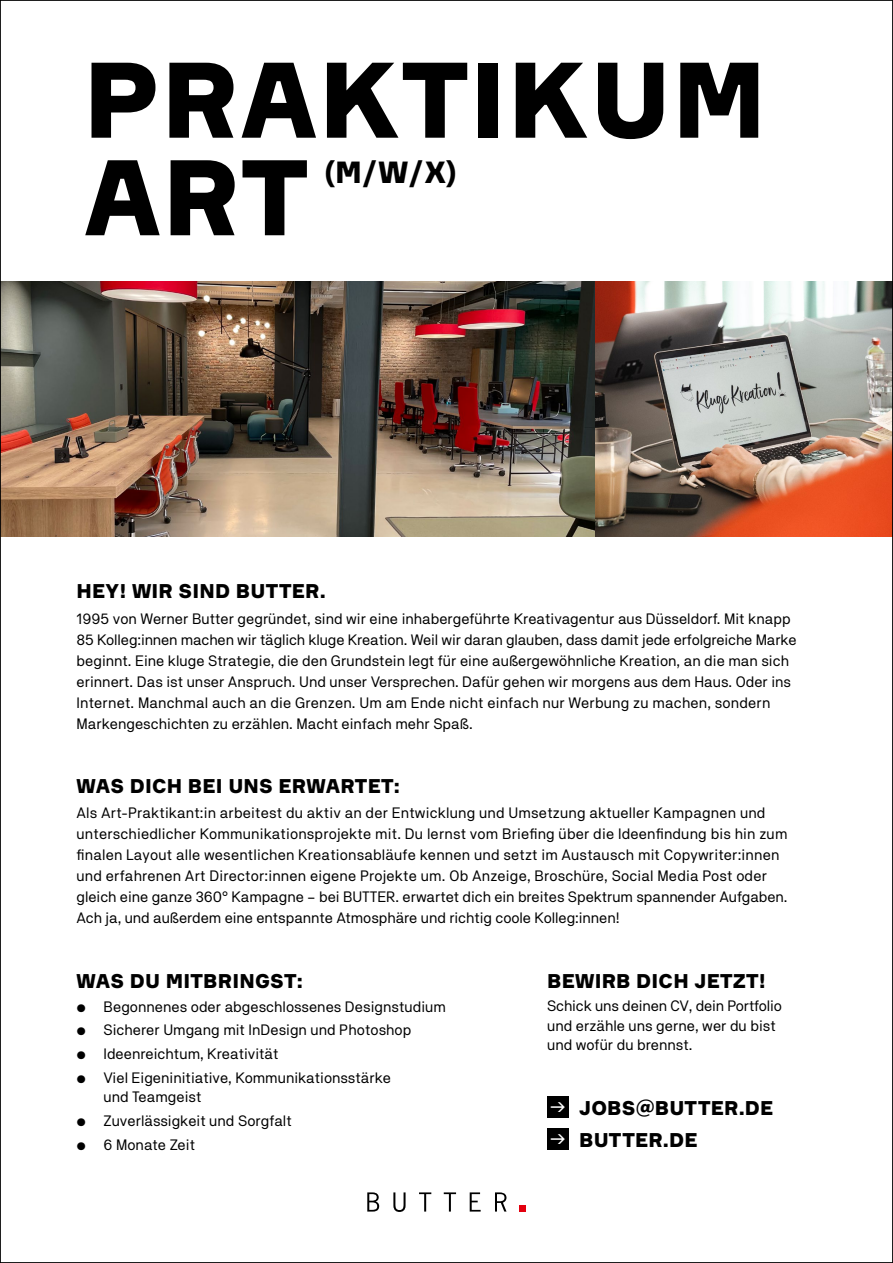
<style>
.page{position:relative;width:893px;height:1263px;background:#fff}
.page>*{position:absolute;margin:0;border:0;box-sizing:border-box;transform-origin:0 0}
.t1{font:900 105px/97.5px "Formular";letter-spacing:.01em;color:#000}
.t2{font:900 30px "Formular";color:#000}
.t3{font:900 19.5px "Formular";letter-spacing:.01em;color:#000}
.t4{font:15px/21px "NB Akademie";color:#000}
.s1{font-weight:400;color:#fff}
</style>
<div class="page">
<div style="left:547px;top:1097px;width:21px;height:21px;background:#000"></div>
<div style="left:547px;top:1128px;width:21px;height:22px;background:#000"></div>
<svg style="left:367px;top:1192px;width:12px;height:19px"></svg>
<svg style="left:393px;top:1192px;width:13px;height:20px"></svg>
<svg style="left:419px;top:1192px;width:12px;height:19px"></svg>
<svg style="left:444px;top:1192px;width:12px;height:19px"></svg>
<svg style="left:470px;top:1192px;width:11px;height:19px"></svg>
<svg style="left:495px;top:1192px;width:11px;height:19px"></svg>
<div style="left:519px;top:1205px;width:7px;height:7px;background:#e3000f"></div>
<img style="left:2px;top:281px;width:889px;height:256px">
<h1 class="t1" style="left:83px;top:50px;width:684px">PRAKTIKUM<br>ART</h1>
<h2 class="t2" style="left:325px;top:153px;width:133px">(M/W/X)</h2>
<h3 class="t3" style="left:77px;top:579px;width:251px">HEY! WIR SIND BUTTER.</h3>
<p class="t4" style="left:77px;top:607px;width:722px">1995 von Werner Butter gegründet, sind wir eine inhabergeführte Kreativagentur aus Düsseldorf. Mit knapp 85 Kolleg:innen machen wir täglich kluge Kreation. Weil wir daran glauben, dass damit jede erfolgreiche Marke beginnt. Eine kluge Strategie, die den Grundstein legt für eine außergewöhnliche Kreation, an die man sich erinnert. Das ist unser Anspruch. Und unser Versprechen. Dafür gehen wir morgens aus dem Haus. Oder ins Internet. Manchmal auch an die Grenzen. Um am Ende nicht einfach nur Werbung zu machen, sondern Markengeschichten zu erzählen. Macht einfach mehr Spaß.</p>
<h3 class="t3" style="left:77px;top:774px;width:325px">WAS DICH BEI UNS ERWARTET:</h3>
<p class="t4" style="left:77px;top:802px;width:713px">Als Art-Praktikant:in arbeitest du aktiv an der Entwicklung und Umsetzung aktueller Kampagnen und unterschiedlicher Kommunikationsprojekte mit. Du lernst vom Briefing über die Ideenfindung bis hin zum finalen Layout alle wesentlichen Kreationsabläufe kennen und setzt im Austausch mit Copywriter:innen und erfahrenen Art Director:innen eigene Projekte um. Ob Anzeige, Broschüre, Social Media Post oder gleich eine ganze 360° Kampagne – bei BUTTER. erwartet dich ein breites Spektrum spannender Aufgaben.<br>Ach ja, und außerdem eine entspannte Atmosphäre und richtig coole Kolleg:innen!</p>
<h3 class="t3" style="left:77px;top:969px;width:228px">WAS DU MITBRINGST:</h3>
<p class="t4" style="left:77px;top:995px;width:371px">• Begonnenes oder abgeschlossenes Designstudium</p>
<p class="t4" style="left:77px;top:1019px;width:336px">• Sicherer Umgang mit InDesign und Photoshop</p>
<p class="t4" style="left:77px;top:1043px;width:204px">• Ideenreichtum, Kreativität</p>
<p class="t4" style="left:104px;top:1067px;width:289px;line-height:19.5px;text-indent:-27px">• Viel Eigeninitiative, Kommunikationsstärke und Teamgeist</p>
<p class="t4" style="left:77px;top:1110px;width:217px">• Zuverlässigkeit und Sorgfalt</p>
<p class="t4" style="left:77px;top:1134px;width:120px">• 6 Monate Zeit</p>
<h3 class="t3" style="left:547px;top:968px;width:220px">BEWIRB DICH JETZT!</h3>
<p class="t4" style="left:547px;top:996px;width:236px;line-height:19.5px">Schick uns deinen CV, dein Portfolio und erzähle uns gerne, wer du bist und wofür du brennst.</p>
<h3 class="t3" style="left:550px;top:1096px;width:225px"><span class="s1">→</span> JOBS@BUTTER.DE</h3>
<h3 class="t3" style="left:550px;top:1128px;width:149px"><span class="s1">→</span> BUTTER.DE</h3>
</div>
